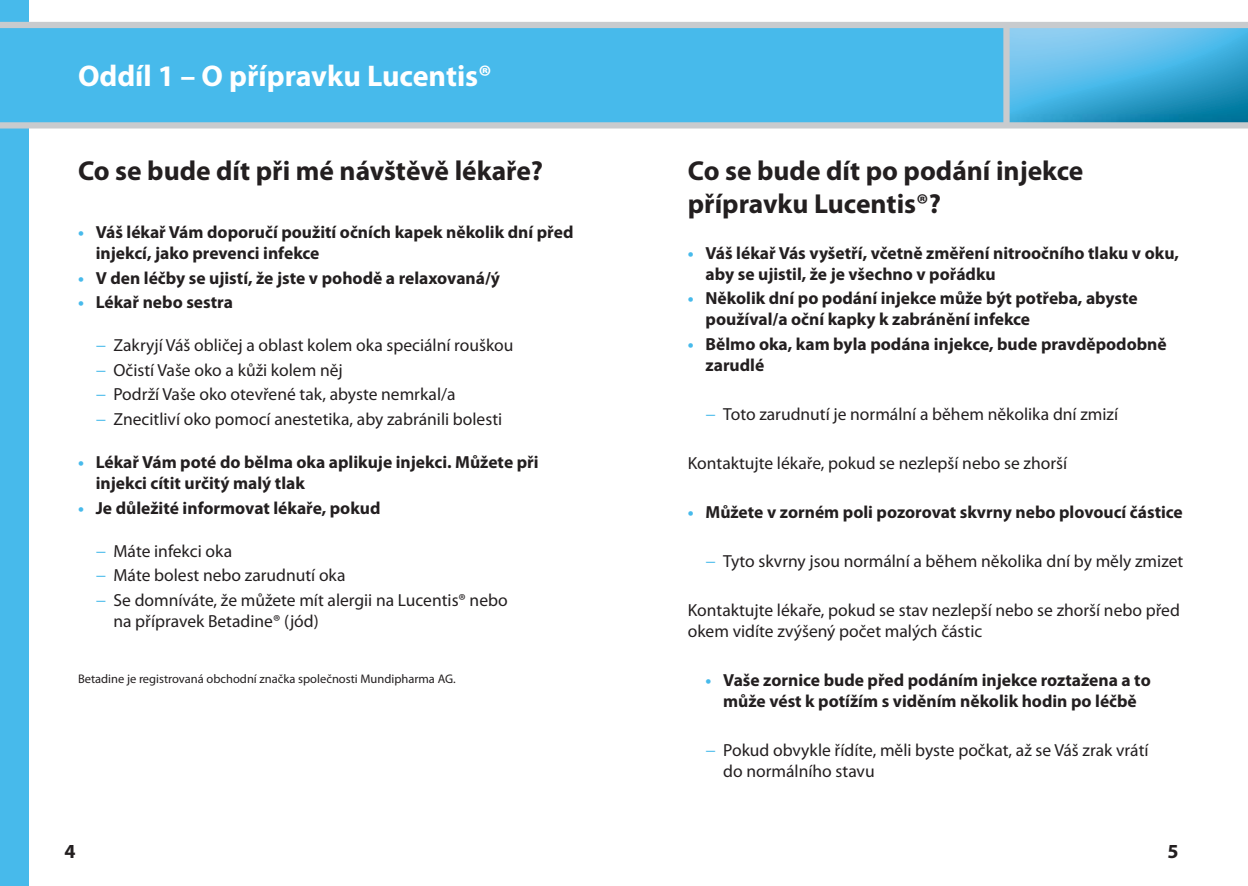
<style>
.page{position:relative;width:1248px;height:886px;background:#fff}
.page>*{position:absolute;margin:0;border:0;box-sizing:border-box;transform-origin:0 0}
.t1{font:700 30px "Myriad Pro";color:#fff}
.t2{font:700 27.5px/33px "Myriad Pro";color:#231f20}
.t3{font:700 20px "Myriad Pro";color:#231f20}
.t4{font:700 17.5px/21px "Myriad Pro";color:#231f20}
.t5{font:17.5px/24.5px "Myriad Pro";color:#231f20}
.t6{font:12.5px "Myriad Pro";color:#231f20}
.s1{color:#47baeb}
</style>
<div class="page">
<img style="left:1009px;top:28px;width:238px;height:94px">
<div style="left:0;top:25px;width:1004px;height:100px;background:#47baeb"></div>
<div style="left:0;top:0;width:28px;height:886px;background:#47baeb"></div>
<div style="left:0;top:22px;width:1247px;height:6px;background:#c8cbce"></div>
<div style="left:0;top:122px;width:1247px;height:6px;background:#c8cbce"></div>
<div style="left:1003px;top:24px;width:6px;height:104px;background:#c8cbce"></div>
<h1 class="t1" style="left:78px;top:65px;width:415px">Oddíl 1 – O přípravku Lucentis®</h1>
<h2 class="t2" style="left:78px;top:157px;width:466px">Co se bude dít při mé návštěvě lékaře?</h2>
<p class="t4" style="left:96px;top:223px;width:479px;text-indent:-18px"><span class="s1">•</span> Váš lékař Vám doporučí použití očních kapek několik dní před injekcí, jako prevenci infekce</p>
<p class="t4" style="left:78px;top:269px;width:423px"><span class="s1">•</span> V den léčby se ujistí, že jste v pohodě a relaxovaná/ý</p>
<p class="t4" style="left:78px;top:294px;width:156px"><span class="s1">•</span> Lékař nebo sestra</p>
<p class="t5" style="left:96px;top:335px;width:419px"><span class="s1">−</span> Zakryjí Váš obličej a oblast kolem oka speciální rouškou <span class="s1">−</span> Očistí Vaše oko a kůži kolem něj<br><span class="s1">−</span> Podrží Vaše oko otevřené tak, abyste nemrkal/a<br><span class="s1">−</span> Znecitliví oko pomocí anestetika, aby zabránili bolesti</p>
<p class="t4" style="left:96px;top:453px;width:444px;text-indent:-18px"><span class="s1">•</span> Lékař Vám poté do bělma oka aplikuje injekci. Můžete při injekci cítit určitý malý tlak</p>
<p class="t4" style="left:78px;top:499px;width:304px"><span class="s1">•</span> Je důležité informovat lékaře, pokud</p>
<p class="t5" style="left:96px;top:540px;width:413px"><span class="s1">−</span> Máte infekci oka<br><span class="s1">−</span> Máte bolest nebo zarudnutí oka<br><span class="s1">−</span> Se domníváte, že můžete mít alergii na Lucentis® nebo</p>
<p class="t5" style="left:113px;top:610px;width:207px">na přípravek Betadine® (jód)</p>
<p class="t6" style="left:78px;top:673px;width:379px">Betadine je registrovaná obchodní značka společnosti Mundipharma AG.</p>
<h2 class="t2" style="left:687px;top:157px;width:397px">Co se bude dít po podání injekce přípravku Lucentis®?</h2>
<p class="t4" style="left:705px;top:244px;width:475px;text-indent:-18px"><span class="s1">•</span> Váš lékař Vás vyšetří, včetně změření nitroočního tlaku v oku, aby se ujistil, že je všechno v pořádku</p>
<p class="t4" style="left:705px;top:289px;width:433px;text-indent:-18px"><span class="s1">•</span> Několik dní po podání injekce může být potřeba, abyste používal/a oční kapky k zabránění infekce</p>
<p class="t4" style="left:705px;top:335px;width:462px;text-indent:-18px"><span class="s1">•</span> Bělmo oka, kam byla podána injekce, bude pravděpodobně zarudlé</p>
<p class="t5" style="left:705px;top:403px;width:414px"><span class="s1">−</span> Toto zarudnutí je normální a během několika dní zmizí</p>
<p class="t5" style="left:687px;top:453px;width:381px">Kontaktujte lékaře, pokud se nezlepší nebo se zhorší</p>
<p class="t4" style="left:687px;top:503px;width:496px"><span class="s1">•</span> Můžete v zorném poli pozorovat skvrny nebo plovoucí částice</p>
<p class="t5" style="left:705px;top:551px;width:479px"><span class="s1">−</span> Tyto skvrny jsou normální a během několika dní by měly zmizet</p>
<p class="t5" style="left:687px;top:602px;width:493px;line-height:21px">Kontaktujte lékaře, pokud se stav nezlepší nebo se zhorší nebo před okem vidíte zvýšený počet malých částic</p>
<p class="t4" style="left:705px;top:672px;width:447px;text-align:center"><span class="s1">•</span> Vaše zornice bude před podáním injekce roztažena a to může vést k potížím s viděním několik hodin po léčbě</p>
<p class="t5" style="left:723px;top:742px;width:427px;line-height:21px;text-indent:-18px"><span class="s1">−</span> Pokud obvykle řídíte, měli byste počkat, až se Váš zrak vrátí do normálního stavu</p>
<p class="t3" style="left:65px;top:844px;width:13px">4</p>
<p class="t3" style="left:1167px;top:844px;width:13px">5</p>
</div>
